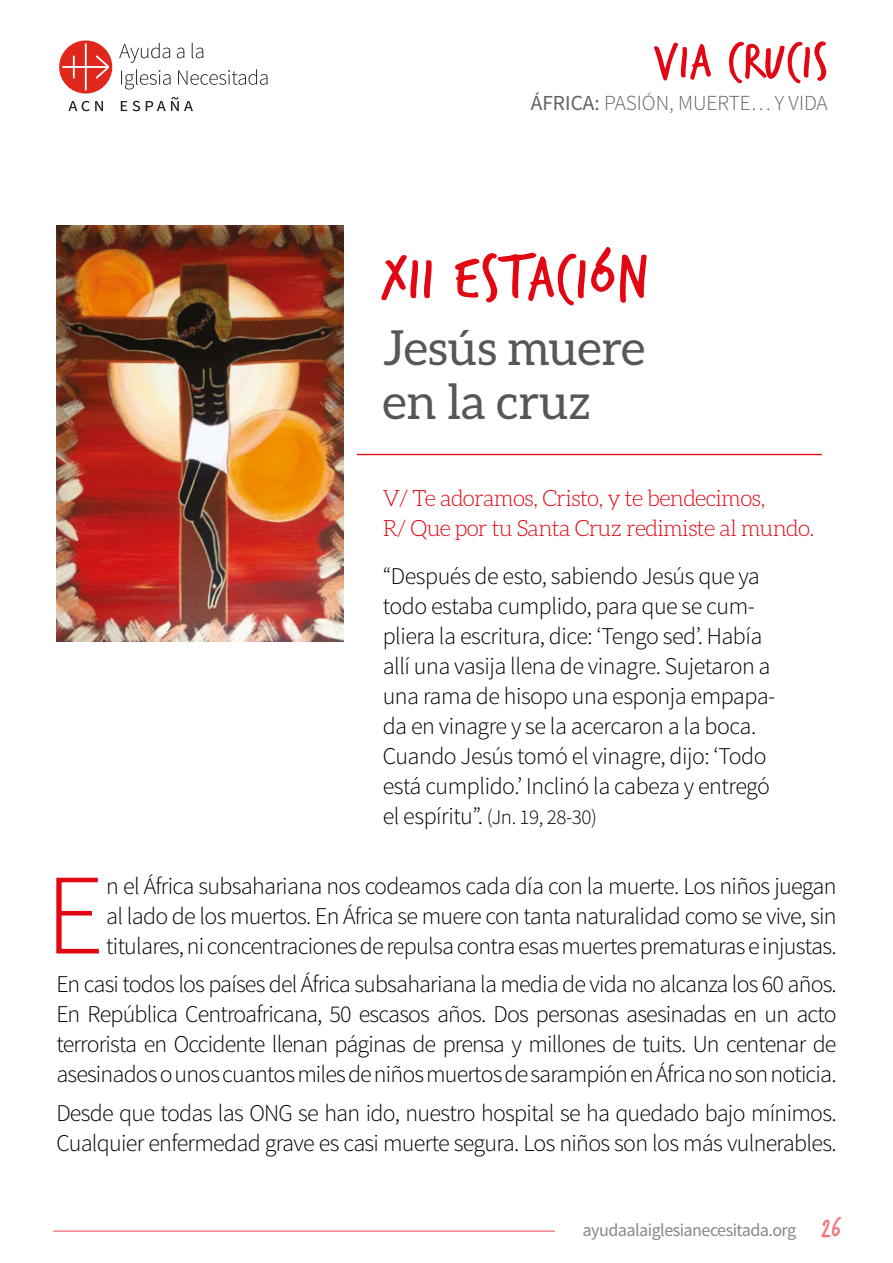
<style>
.page{position:relative;width:893px;height:1263px;background:#fff}
.page>*{position:absolute;margin:0;border:0;box-sizing:border-box;transform-origin:0 0}
.t1{font:300 115.05px "Source Sans Pro";color:#e30613}
.t2{font:64.95px "Trash Hand";letter-spacing:.04em;color:#e30613}
.t3{font:52.05px "Trash Hand";letter-spacing:.04em;color:#e30613}
.t4{font:48.45px/53.4px "Aleo";color:#575756}
.t5{font:300 24px/30px "Source Sans Pro";letter-spacing:-.03em;color:#000}
.t6{font:300 22.5px/30px "Aleo";letter-spacing:-.03em;color:#e30613}
.t7{font:300 21.45px "Source Sans Pro";color:#646363}
.t8{font:300 21px "Source Sans Pro";letter-spacing:-.02em;color:#000}
.t9{font:18px "Source Sans Pro";letter-spacing:-.03em;color:#878787}
.s1{font-weight:400}
.s2{font-size:24px}
.s3{font-family:"Trash Hand";font-size:28.5px;color:#ea444e}
</style>
<div class="page">
<svg style="left:119px;top:43px;width:149px;height:68px"></svg>
<svg style="left:68px;top:101px;width:35px;height:10px"></svg>
<svg style="left:59px;top:40px;width:53px;height:54px"></svg>
<svg style="left:62px;top:43px;width:47px;height:48px"></svg>
<hr style="left:53px;top:1231px;width:502px;height:1px;background:#ea444e">
<img style="left:57px;top:226px;width:286px;height:415px">
<hr style="left:357px;top:454px;width:465px;height:1px;background:#e30613">
<h3 class="t3" style="left:653px;top:36px;width:176px">VIA CRUCIS</h3>
<p class="t7" style="left:531px;top:90px;width:298px"><span class="s1">ÁFRICA:</span> PASIÓN, MUERTE… Y VIDA</p>
<h2 class="t2" style="left:383px;top:246px;width:267px">XII EstaCIÓN</h2>
<h3 class="t4" style="left:383px;top:321px;width:264px">Jesús muere en la cruz</h3>
<p class="t6" style="left:383px;top:483px;width:433px">V/ Te adoramos, Cristo, y te bendecimos,<br>R/ Que por tu Santa Cruz redimiste al mundo.</p>
<p class="t5" style="left:383px;top:561px;width:394px">“Después de esto, sabiendo Jesús que ya todo estaba cumplido, para que se cum&shy;pliera la escritura, dice: ‘Tengo sed’. Había allí una vasija llena de vinagre. Sujetaron a una rama de hisopo una esponja empapa&shy;da en vinagre y se la acercaron a la boca.<br>Cuando Jesús tomó el vinagre, dijo: ‘Todo está cumplido.’ Inclinó la cabeza y entregó</p>
<p class="t8" style="left:383px;top:804px;width:216px"><span class="s2">el espíritu”.</span> (Jn. 19, 28-30)</p>
<h1 class="t1" style="left:46px;top:845px;width:60px">E</h1>
<p class="t5" style="left:106px;top:871px;width:732px;text-align:justify">n el África subsahariana nos codeamos cada día con la muerte. Los niños juegan al lado de los muertos. En África se muere con tanta naturalidad como se vive, sin titulares, ni concentraciones de repulsa contra esas muertes prematuras e injustas.</p>
<p class="t5" style="left:56px;top:969px;width:782px;text-align:justify">En casi todos los países del África subsahariana la media de vida no alcanza los 60 años.<br>En República Centroafricana, 50 escasos años. Dos personas asesinadas en un acto terrorista en Occidente llenan páginas de prensa y millones de tuits. Un centenar de asesinados o unos cuantos miles de niños muertos de sarampión en África no son noticia.</p>
<p class="t5" style="left:56px;top:1098px;width:782px">Desde que todas las ONG se han ido, nuestro hospital se ha quedado bajo mínimos.<br>Cualquier enfermedad grave es casi muerte segura. Los niños son los más vulnerables.</p>
<p class="t9" style="left:583px;top:1218px;width:260px">ayudaalaiglesianecesitada.org <span class="s3">26</span></p>
</div>
